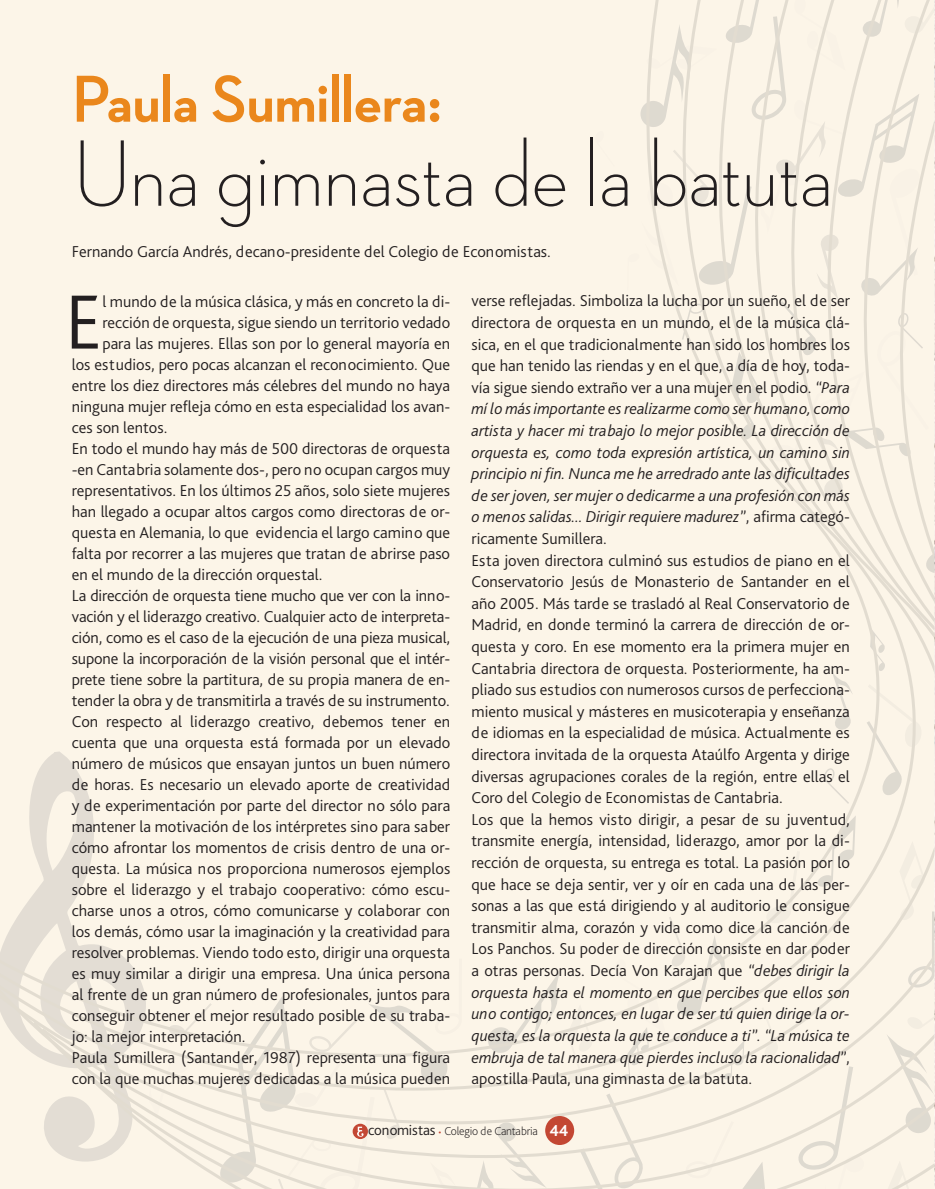
<style>
.page{position:relative;width:935px;height:1189px;background:#fff}
.page>*{position:absolute;margin:0;border:0;box-sizing:border-box;transform-origin:0 0}
.entrevista{font:300 96px "Neutraface 2 Display";letter-spacing:-.01em;color:#231f20}
.TEXTO_REVISTA_CEC{font:300 80.25px "Bliss Pro";color:#231f20}
.entrevista-2{font:700 67.5px "Neutraface 2 Display";color:#ea871c}
.TEXTO_REVISTA_CEC-2{font:300 16.5px/21px "Bliss Pro";color:#231f20;text-align:justify}
.TEXTO_REVISTA_CEC-3{font:italic 300 16.5px/21.6px "Bliss Pro";color:#231f20;text-align:justify}
.t1{font:700 16.5px "Bliss Pro";color:#fff}
.t2{font:200 12px "Bliss Pro";letter-spacing:-.02em;color:#231f20}
.s1{font-style:normal}
.s2{font-style:italic}
.s3{font-weight:300;font-size:15px}
.s4{font-weight:400;font-size:18px;color:#c34733}
</style>
<div class="page">
<svg style="left:0;top:0;width:31px;height:1188px;background:#f9f2e6"></svg>
<svg style="left:31px;top:0;width:36px;height:1188px;background:#f7f0e4"></svg>
<div style="left:67px;top:0;width:867px;height:1188px;background:#fcf5e8"></div>
<div style="left:545px;top:1115px;width:29px;height:29px;background:#c34733;border-radius:50%"></div>
<svg style="left:219px;top:958px;width:341px;height:230px;background:#f7efe3"></svg>
<img style="left:934px;top:575px;width:1px;height:613px">
<svg style="left:627px;top:0;width:308px;height:575px;background:#f9f2e5"></svg>
<p class="entrevista-2" style="left:72px;top:61px;width:372px">Paula Sumillera:</p>
<p class="entrevista" style="left:72px;top:121px;width:763px">Una gimnasta de la batuta</p>
<p class="TEXTO_REVISTA_CEC-2" style="left:72px;top:241px;width:481px">Fernando García Andrés, decano-presidente del Colegio de Economistas.</p>
<p class="TEXTO_REVISTA_CEC" style="left:65px;top:272px;width:39px">E</p>
<p class="TEXTO_REVISTA_CEC-2" style="left:102px;top:290px;width:349px">l mundo de la música clásica, y más en concreto la di-</p>
<p class="TEXTO_REVISTA_CEC-2" style="left:102px;top:311px;width:349px">rección de orquesta, sigue siendo un territorio vedado</p>
<p class="TEXTO_REVISTA_CEC-2" style="left:102px;top:332px;width:349px">para las mujeres. Ellas son por lo general mayoría en</p>
<p class="TEXTO_REVISTA_CEC-2" style="left:72px;top:353px;width:380px">los estudios, pero pocas alcanzan el reconocimiento. Que</p>
<p class="TEXTO_REVISTA_CEC-2" style="left:72px;top:374px;width:380px">entre los diez directores más célebres del mundo no haya</p>
<p class="TEXTO_REVISTA_CEC-2" style="left:72px;top:395px;width:380px">ninguna mujer refleja cómo en esta especialidad los avan-</p>
<p class="TEXTO_REVISTA_CEC-2" style="left:72px;top:416px;width:97px">ces son lentos.</p>
<p class="TEXTO_REVISTA_CEC-2" style="left:72px;top:437px;width:380px">En todo el mundo hay más de 500 directoras de orquesta -en Cantabria solamente dos-, pero no ocupan cargos muy representativos. En los últimos 25 años, solo siete mujeres han llegado a ocupar altos cargos como directoras de or&shy;questa en Alemania, lo que evidencia el largo camino que falta por recorrer a las mujeres que tratan de abrirse paso en el mundo de la dirección orquestal.</p>
<p class="TEXTO_REVISTA_CEC-2" style="left:72px;top:584px;width:380px">La dirección de orquesta tiene mucho que ver con la inno&shy;vación y el liderazgo creativo. Cualquier acto de interpreta&shy;ción, como es el caso de la ejecución de una pieza musical, supone la incorporación de la visión personal que el intér&shy;prete tiene sobre la partitura, de su propia manera de en&shy;tender la obra y de transmitirla a través de su instrumento.</p>
<p class="TEXTO_REVISTA_CEC-2" style="left:72px;top:710px;width:380px">Con respecto al liderazgo creativo, debemos tener en cuenta que una orquesta está formada por un elevado número de músicos que ensayan juntos un buen número de horas. Es necesario un elevado aporte de creatividad y de experimentación por parte del director no sólo para mantener la motivación de los intérpretes sino para saber cómo afrontar los momentos de crisis dentro de una or&shy;questa. La música nos proporciona numerosos ejemplos sobre el liderazgo y el trabajo cooperativo: cómo escu&shy;charse unos a otros, cómo comunicarse y colaborar con los demás, cómo usar la imaginación y la creatividad para resolver problemas. Viendo todo esto, dirigir una orquesta es muy similar a dirigir una empresa. Una única persona al frente de un gran número de profesionales, juntos para conseguir obtener el mejor resultado posible de su traba&shy;jo: la mejor interpretación.</p>
<p class="TEXTO_REVISTA_CEC-2" style="left:72px;top:1046px;width:380px">Paula Sumillera (Santander, 1987) representa una figura con la que muchas mujeres dedicadas a la música pueden</p>
<p class="TEXTO_REVISTA_CEC-3" style="left:471px;top:290px;width:380px"><span class="s1">verse reflejadas. Simboliza la lucha por un sueño, el de ser directora de orquesta en un mundo, el de la música clá&shy;sica, en el que tradicionalmente han sido los hombres los que han tenido las riendas y en el que, a día de hoy, toda&shy;vía sigue siendo extraño ver a una mujer en el podio.</span> “Para mí lo más importante es realizarme como ser humano, como artista y hacer mi trabajo lo mejor posible. La dirección de orquesta es, como toda expresión artística, un camino sin principio ni fin. Nunca me he arredrado ante las dificultades de ser joven, ser mujer o dedicarme a una profesión con más o menos salidas... Dirigir requiere madurez”<span class="s1">, afirma categó&shy;ricamente Sumillera.</span></p>
<p class="TEXTO_REVISTA_CEC-2" style="left:471px;top:549px;width:380px;line-height:21.6px">Esta joven directora culminó sus estudios de piano en el Conservatorio Jesús de Monasterio de Santander en el año 2005. Más tarde se trasladó al Real Conservatorio de Madrid, en donde terminó la carrera de dirección de or&shy;questa y coro. En ese momento era la primera mujer en Cantabria directora de orquesta. Posteriormente, ha am&shy;pliado sus estudios con numerosos cursos de perfecciona&shy;miento musical y másteres en musicoterapia y enseñanza de idiomas en la especialidad de música. Actualmente es directora invitada de la orquesta Ataúlfo Argenta y dirige diversas agrupaciones corales de la región, entre ellas el Coro del Colegio de Economistas de Cantabria.</p>
<p class="TEXTO_REVISTA_CEC-2" style="left:471px;top:808px;width:380px;line-height:21.6px">Los que la hemos visto dirigir, a pesar de su juventud, transmite energía, intensidad, liderazgo, amor por la di&shy;rección de orquesta, su entrega es total. La pasión por lo que hace se deja sentir, ver y oír en cada una de las per&shy;sonas a las que está dirigiendo y al auditorio le consigue transmitir alma, corazón y vida como dice la canción de Los Panchos. Su poder de dirección consiste en dar poder a otras personas. Decía Von Karajan que <span class="s2">“debes dirigir la orquesta hasta el momento en que percibes que ellos son uno contigo; entonces, en lugar de ser tú quien dirige la or&shy;questa, es la orquesta la que te conduce a ti”. “La música te embruja de tal manera que pierdes incluso la racionalidad”</span>, apostilla Paula, una gimnasta de la batuta.</p>
<p class="t2" style="left:368px;top:1123px;width:171px"><span class="s3">conomistas</span> <span class="s4">·</span> Colegio de Cantabria</p>
<p class="t1" style="left:550px;top:1120px;width:21px">44</p>
</div>
